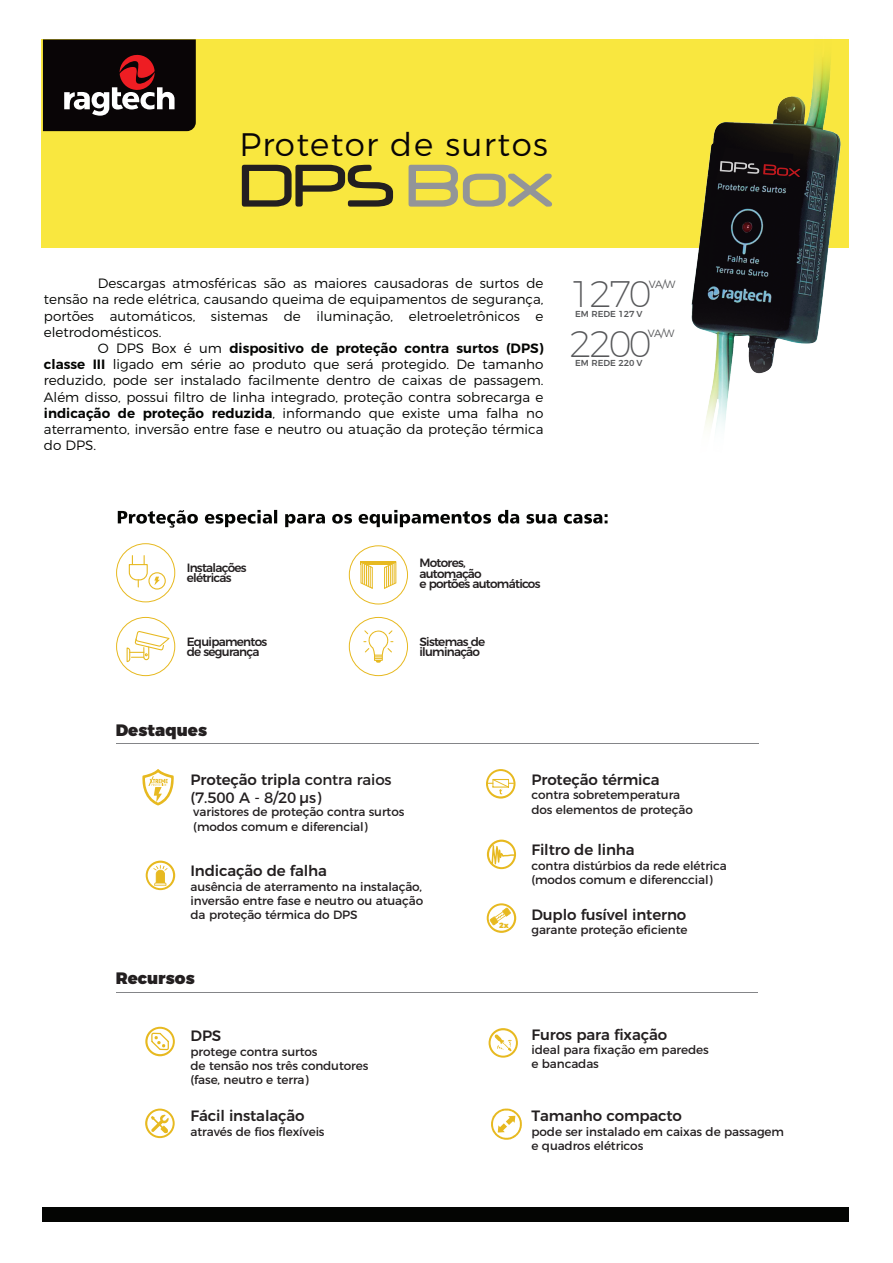
<style>
.page{position:relative;width:893px;height:1263px;background:#fff}
.page>*{position:absolute;margin:0;border:0;box-sizing:border-box;transform-origin:0 0}
.t1{font:70.35px "Neuropol";color:#231f20;scale:.95 1}
.t2{font:200 36.9px "Montserrat";letter-spacing:-.08em;color:#57585a}
.t3{font:300 32.55px "Montserrat";letter-spacing:.04em;color:#090506}
.t4{font:900 16.5px "Montserrat";color:#231f20}
.t5{font:500 15px "Montserrat";letter-spacing:-.01em;color:#231f20}
.t6{font:15px/18px "Montserrat";letter-spacing:-.01em;color:#231f20}
.t7{font:300 13.5px "Montserrat";color:#040503}
.t8{font:600 13.5px "Montserrat";color:#040503}
.t9{font:12px/14.4px "Montserrat";letter-spacing:-.01em;color:#231f20}
.t10{font:500 12px/10.2px "Montserrat";letter-spacing:-.06em;color:#231f20}
.t11{font:300 10.5px "Montserrat";color:#57585a}
.t12{font:500 8.7px "Montserrat";color:#57585a}
.t13{font:900 7.5px "Montserrat";color:#e7b920}
.s1{color:#939598}
.s2{font-weight:300}
.s3{font-weight:600}
.s4{font-weight:500}
</style>
<div class="page">
<div style="left:43px;top:1207px;width:806px;height:14px;background:#040503"></div>
<svg style="left:118px;top:510px;width:447px;height:18px"></svg>
<hr style="left:116px;top:743px;width:642px;height:1px;background:#848588">
<hr style="left:116px;top:992px;width:642px;height:1px;background:#848588">
<div style="left:41px;top:39px;width:808px;height:209px;background:#f9e73f"></div>
<div style="left:116px;top:543px;width:59px;height:59px;border:1px solid #e7b920;border-radius:50%"></div>
<svg style="left:43px;top:39px;width:153px;height:92px;background:#2e1f1f"></svg>
<div style="left:116px;top:617px;width:59px;height:59px;border:1px solid #e7b920;border-radius:50%"></div>
<svg style="left:126px;top:630px;width:45px;height:33px"></svg>
<div style="left:349px;top:545px;width:59px;height:59px;border:1px solid #e7b920;border-radius:50%"></div>
<hr style="left:361px;top:561px;width:35px;height:4px;background:#e7b920">
<svg style="left:360px;top:561px;width:13px;height:28px"></svg>
<svg style="left:384px;top:561px;width:13px;height:28px"></svg>
<svg style="left:487px;top:840px;width:29px;height:29px"></svg>
<svg style="left:486px;top:769px;width:29px;height:29px"></svg>
<svg style="left:146px;top:861px;width:29px;height:29px"></svg>
<svg style="left:487px;top:903px;width:29px;height:30px"></svg>
<svg style="left:145px;top:1027px;width:30px;height:29px"></svg>
<svg style="left:489px;top:1028px;width:29px;height:30px"></svg>
<svg style="left:491px;top:1108px;width:31px;height:32px"></svg>
<svg style="left:145px;top:1108px;width:30px;height:30px"></svg>
<svg style="left:128px;top:556px;width:20px;height:31px"></svg>
<svg style="left:154px;top:577px;width:6px;height:8px"></svg>
<div style="left:148px;top:572px;width:18px;height:17px;border:1px solid #e7b920;border-radius:50%"></div>
<img style="left:565px;top:58px;width:276px;height:466px">
<svg style="left:715px;top:147px;width:85px;height:37px;background:#201518"></svg>
<div style="left:349px;top:617px;width:59px;height:59px;border:1px solid #e7b920;border-radius:50%"></div>
<svg style="left:363px;top:630px;width:30px;height:33px"></svg>
<svg style="left:142px;top:769px;width:32px;height:36px"></svg>
<h3 class="t3" style="left:239px;top:119px;width:310px">Protetor de surtos</h3>
<h1 class="t1" style="left:239px;top:148px;width:332px">DPS <span class="s1">Box</span></h1>
<p class="t7" style="left:98px;top:273px;width:447px">Descargas atmosféricas são as maiores causadoras de surtos de</p>
<p class="t7" style="left:44px;top:289px;width:501px">tensão na rede elétrica, causando queima de equipamentos de segurança,</p>
<p class="t7" style="left:44px;top:305px;width:501px">portões automáticos, sistemas de iluminação, eletroeletrônicos e</p>
<p class="t7" style="left:44px;top:321px;width:119px">eletrodomésticos.</p>
<p class="t8" style="left:98px;top:337px;width:447px"><span class="s2">O DPS Box é um</span> dispositivo de proteção contra surtos (DPS)</p>
<p class="t7" style="left:44px;top:354px;width:501px"><span class="s3">classe III</span> ligado em série ao produto que será protegido. De tamanho</p>
<p class="t7" style="left:44px;top:370px;width:501px">reduzido, pode ser instalado facilmente dentro de caixas de passagem.</p>
<p class="t7" style="left:44px;top:386px;width:501px">Além disso, possui filtro de linha integrado, proteção contra sobrecarga e</p>
<p class="t7" style="left:44px;top:402px;width:501px"><span class="s3">indicação de proteção reduzida</span>, informando que existe uma falha no</p>
<p class="t7" style="left:44px;top:419px;width:501px">aterramento, inversão entre fase e neutro ou atuação da proteção térmica</p>
<p class="t7" style="left:44px;top:435px;width:54px">do DPS.</p>
<p class="t11" style="left:649px;top:276px;width:28px">VA/W</p>
<h2 class="t2" style="left:569px;top:266px;width:84px">1270</h2>
<p class="t12" style="left:575px;top:307px;width:69px">EM REDE 127 V</p>
<p class="t11" style="left:648px;top:325px;width:28px">VA/W</p>
<h2 class="t2" style="left:569px;top:316px;width:84px">2200</h2>
<p class="t12" style="left:575px;top:356px;width:69px">EM REDE 220 V</p>
<p class="t10" style="left:187px;top:561px;width:61px">Instalações elétricas</p>
<p class="t10" style="left:187px;top:635px;width:82px">Equipamentos de segurança</p>
<p class="t4" style="left:116px;top:717px;width:93px">Destaques</p>
<p class="t10" style="left:419px;top:557px;width:123px">Motores,<br>automação<br>e portões automáticos</p>
<p class="t10" style="left:419px;top:635px;width:67px">Sistemas de iluminação</p>
<p class="t6" style="left:191px;top:769px;width:203px"><span class="s4">Proteção tripla</span> contra raios (7.500 A - 8/20 μs)</p>
<p class="t9" style="left:193px;top:804px;width:213px">varistores de proteção contra surtos (modos comum e diferencial)</p>
<p class="t5" style="left:191px;top:859px;width:138px">Indicação de falha</p>
<p class="t9" style="left:191px;top:878px;width:234px;text-align:justify">ausência de aterramento na instalação, inversão entre fase e neutro ou atuação da proteção térmica do DPS</p>
<p class="t4" style="left:116px;top:964px;width:81px">Recursos</p>
<p class="t5" style="left:191px;top:1024px;width:32px">DPS</p>
<p class="t9" style="left:191px;top:1043px;width:179px">protege contra surtos<br>de tensão nos três condutores (fase, neutro e terra)</p>
<p class="t5" style="left:191px;top:1104px;width:115px">Fácil instalação</p>
<p class="t9" style="left:191px;top:1123px;width:136px">através de fios flexíveis</p>
<p class="t13" style="left:499px;top:919px;width:11px">2x</p>
<p class="t5" style="left:531px;top:767px;width:130px">Proteção térmica</p>
<p class="t9" style="left:531px;top:787px;width:163px">contra sobretemperatura dos elementos de proteção</p>
<p class="t5" style="left:531px;top:838px;width:105px">Filtro de linha</p>
<p class="t9" style="left:531px;top:857px;width:197px">contra distúrbios da rede elétrica (modos comum e diferenccial)</p>
<p class="t5" style="left:531px;top:902px;width:156px">Duplo fusível interno</p>
<p class="t9" style="left:531px;top:921px;width:158px">garante proteção eficiente</p>
<p class="t5" style="left:531px;top:1022px;width:137px">Furos para fixação</p>
<p class="t9" style="left:531px;top:1041px;width:179px">ideal para fixação em paredes e bancadas</p>
<p class="t5" style="left:531px;top:1104px;width:152px">Tamanho compacto</p>
<p class="t9" style="left:531px;top:1123px;width:254px">pode ser instalado em caixas de passagem e quadros elétricos</p>
</div>
